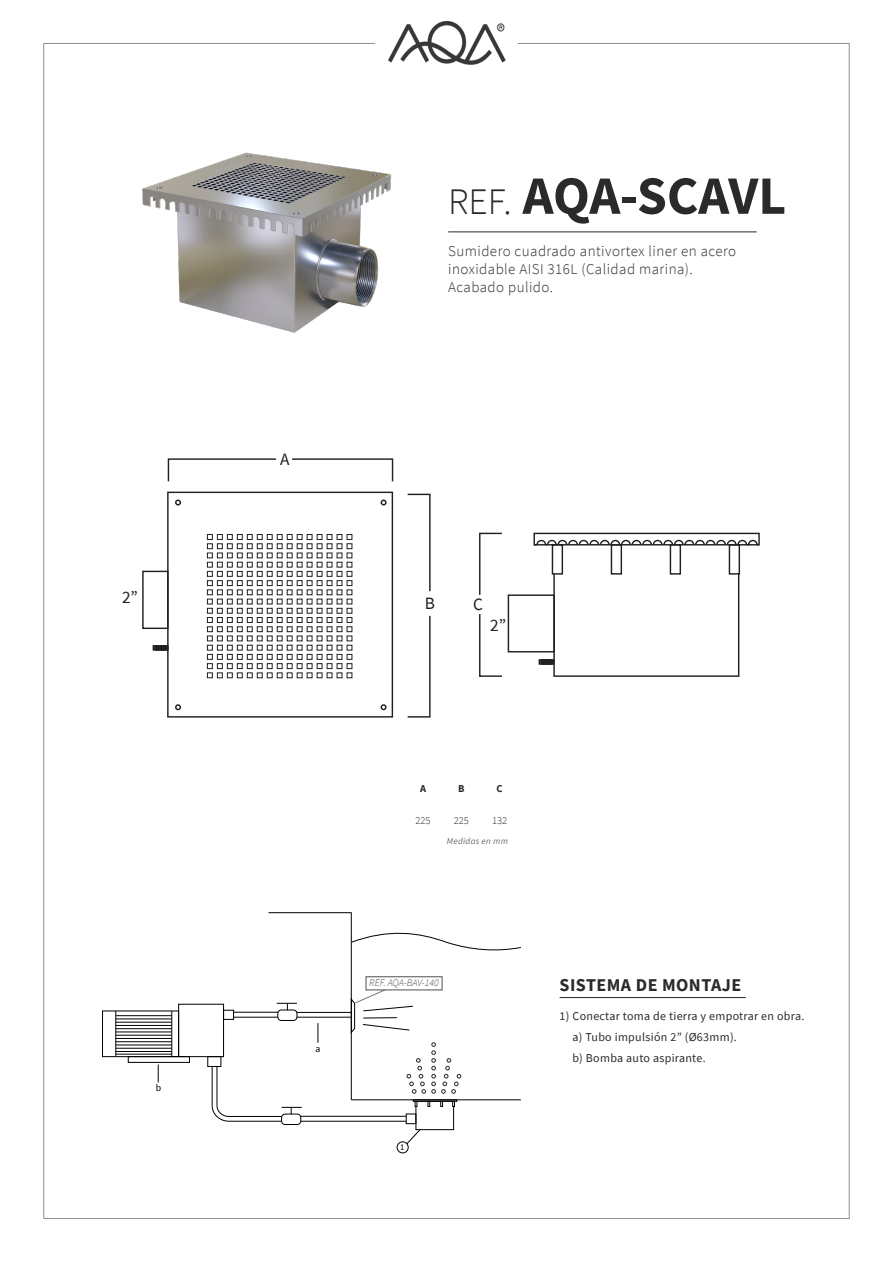
<style>
.page{position:relative;width:893px;height:1263px;background:#fff}
.page>*{position:absolute;margin:0;border:0;box-sizing:border-box;transform-origin:0 0}
.t1{font:700 54px "Source Sans Pro";letter-spacing:-.005em;color:#2b292a}
.t2{font:700 18px "Source Sans Pro";letter-spacing:.025em;color:#2b292a}
.t3{font:17.25px "Source Sans Pro";color:#231f20}
.t4{font:300 15px/18px "Source Sans Pro";letter-spacing:.03em;color:#2b292a}
.t5{font:12px/21px "Source Sans Pro";letter-spacing:.025em;color:#2b292a}
.t6{font:300 10.5px "Source Sans Pro";color:#2b292a}
.t7{font:700 10.5px "Source Sans Pro";color:#2b292a}
.t8{font:italic 300 10.2px "Source Sans Pro";color:#4e4f4f}
.t9{font:9.75px "Source Sans Pro";color:#000}
.t10{font:italic 9px "Source Sans Pro";letter-spacing:.03em;color:#6c6d70}
.t11{font:8.7px "Source Sans Pro";color:#000}
.s1{font-weight:300;font-size:37.5px}
</style>
<div class="page">
<img style="left:142px;top:152px;width:250px;height:181px">
<svg style="left:371px;top:20px;width:150px;height:45px"></svg>
<hr style="left:448px;top:232px;width:309px;height:1px;background:#2b292a">
<hr style="left:269px;top:912px;width:83px;height:1px;background:#000">
<hr style="left:351px;top:913px;width:1px;height:187px;background:#000">
<hr style="left:217px;top:1066px;width:1px;height:39px;background:#000">
<hr style="left:212px;top:1066px;width:1px;height:39px;background:#000">
<svg style="left:212px;top:1105px;width:17px;height:17px"></svg>
<hr style="left:229px;top:1116px;width:53px;height:1px;background:#000">
<hr style="left:229px;top:1121px;width:53px;height:1px;background:#000">
<div style="left:281px;top:1114px;width:20px;height:11px;border:1px solid #000;border-radius:4px"></div>
<svg style="left:282px;top:1107px;width:20px;height:7px"></svg>
<hr style="left:300px;top:1116px;width:106px;height:1px;background:#000">
<hr style="left:301px;top:1121px;width:105px;height:1px;background:#000">
<hr style="left:351px;top:1099px;width:170px;height:1px;background:#000">
<svg style="left:351px;top:928px;width:170px;height:24px"></svg>
<hr style="left:297px;top:1012px;width:54px;height:1px;background:#000">
<hr style="left:297px;top:1017px;width:54px;height:1px;background:#000">
<div style="left:278px;top:1010px;width:19px;height:11px;border:1px solid #000;border-radius:4px"></div>
<svg style="left:277px;top:1003px;width:20px;height:7px"></svg>
<hr style="left:234px;top:1012px;width:44px;height:1px;background:#000">
<hr style="left:234px;top:1017px;width:44px;height:1px;background:#000">
<div style="left:178px;top:1004px;width:46px;height:53px;border:1px solid #000"></div>
<div style="left:102px;top:1011px;width:77px;height:46px;border:1px solid #000"></div>
<hr style="left:116px;top:1011px;width:1px;height:46px;background:#000">
<hr style="left:171px;top:1011px;width:1px;height:46px;background:#000">
<hr style="left:116px;top:1015px;width:56px;height:1px;background:#000">
<hr style="left:116px;top:1022px;width:56px;height:1px;background:#000">
<hr style="left:116px;top:1025px;width:56px;height:1px;background:#000">
<hr style="left:116px;top:1028px;width:56px;height:1px;background:#000">
<hr style="left:116px;top:1032px;width:56px;height:1px;background:#000">
<hr style="left:116px;top:1035px;width:56px;height:1px;background:#000">
<hr style="left:116px;top:1038px;width:56px;height:1px;background:#000">
<hr style="left:116px;top:1041px;width:56px;height:1px;background:#000">
<hr style="left:116px;top:1045px;width:56px;height:1px;background:#000">
<hr style="left:116px;top:1048px;width:56px;height:1px;background:#000">
<hr style="left:116px;top:1019px;width:56px;height:1px;background:#000">
<hr style="left:116px;top:1051px;width:56px;height:1px;background:#000">
<hr style="left:116px;top:1054px;width:56px;height:1px;background:#000">
<div style="left:128px;top:1056px;width:62px;height:7px;border:1px solid #000"></div>
<div style="left:207px;top:1056px;width:14px;height:11px;border:1px solid #000"></div>
<div style="left:223px;top:1010px;width:11px;height:10px;border:1px solid #000"></div>
<svg style="left:158px;top:1064px;width:1px;height:18px"></svg>
<svg style="left:318px;top:1023px;width:1px;height:20px"></svg>
<div style="left:397px;top:1142px;width:11px;height:11px;border:1px solid #000;border-radius:50%"></div>
<svg style="left:406px;top:1129px;width:14px;height:15px"></svg>
<div style="left:416px;top:1101px;width:38px;height:29px;border:1px solid #000"></div>
<div style="left:406px;top:1114px;width:10px;height:10px;border:1px solid #000"></div>
<svg style="left:350px;top:989px;width:64px;height:45px"></svg>
<svg style="left:406px;top:1042px;width:55px;height:52px"></svg>
<div style="left:413px;top:1099px;width:44px;height:2px;border:1px solid #000"></div>
<svg style="left:415px;top:1101px;width:2px;height:6px"></svg>
<svg style="left:452px;top:1101px;width:3px;height:6px"></svg>
<svg style="left:440px;top:1101px;width:3px;height:6px"></svg>
<svg style="left:428px;top:1101px;width:2px;height:6px"></svg>
<hr style="left:560px;top:997px;width:186px;height:1px;background:#2b292a">
<div style="left:167px;top:492px;width:226px;height:226px;border:1px solid #231f20"></div>
<div style="left:142px;top:571px;width:27px;height:58px;border:1px solid #231f20"></div>
<svg style="left:175px;top:499px;width:6px;height:6px"></svg>
<svg style="left:381px;top:499px;width:6px;height:6px"></svg>
<svg style="left:381px;top:704px;width:6px;height:6px"></svg>
<svg style="left:175px;top:704px;width:6px;height:6px"></svg>
<div style="left:508px;top:594px;width:47px;height:58px;border:1px solid #231f20"></div>
<svg style="left:292px;top:458px;width:102px;height:24px"></svg>
<svg style="left:167px;top:458px;width:109px;height:24px"></svg>
<svg style="left:479px;top:532px;width:23px;height:63px"></svg>
<svg style="left:479px;top:614px;width:23px;height:63px"></svg>
<svg style="left:407px;top:615px;width:24px;height:103px"></svg>
<svg style="left:407px;top:493px;width:24px;height:99px"></svg>
<div style="left:153px;top:645px;width:16px;height:6px;border:1px solid #231f20"></div>
<svg style="left:154px;top:645px;width:13px;height:6px"></svg>
<svg style="left:533px;top:532px;width:227px;height:145px"></svg>
<svg style="left:207px;top:534px;width:145px;height:144px"></svg>
<div style="left:552px;top:545px;width:10px;height:29px;background:#fff"></div>
<div style="left:552px;top:544px;width:11px;height:31px;border:1px solid #231f20"></div>
<div style="left:611px;top:545px;width:10px;height:29px;background:#fff"></div>
<div style="left:611px;top:544px;width:11px;height:31px;border:1px solid #231f20"></div>
<div style="left:670px;top:545px;width:10px;height:29px;background:#fff"></div>
<div style="left:670px;top:544px;width:11px;height:31px;border:1px solid #231f20"></div>
<div style="left:729px;top:545px;width:10px;height:29px;background:#fff"></div>
<div style="left:729px;top:544px;width:11px;height:31px;border:1px solid #231f20"></div>
<p class="t3" style="left:122px;top:586px;width:17px">2”</p>
<p class="t9" style="left:156px;top:1081px;width:7px">b</p>
<h1 class="t1" style="left:448px;top:159px;width:340px"><span class="s1">REF.</span> AQA-SCAVL</h1>
<p class="t4" style="left:448px;top:242px;width:290px">Sumidero cuadrado antivortex liner en acero inoxidable AISI 316L (Calidad marina).<br>Acabado pulido.</p>
<p class="t3" style="left:280px;top:448px;width:11px">A</p>
<p class="t3" style="left:425px;top:592px;width:12px">B</p>
<p class="t3" style="left:473px;top:594px;width:11px">C</p>
<p class="t3" style="left:490px;top:614px;width:17px">2”</p>
<p class="t7" style="left:420px;top:781px;width:8px">A</p>
<p class="t7" style="left:458px;top:781px;width:8px">B</p>
<p class="t7" style="left:497px;top:781px;width:8px">C</p>
<p class="t6" style="left:416px;top:814px;width:17px">225</p>
<p class="t6" style="left:454px;top:814px;width:17px">225</p>
<p class="t6" style="left:492px;top:814px;width:17px">132</p>
<p class="t10" style="left:447px;top:835px;width:63px">Medidas en mm</p>
<p class="t9" style="left:316px;top:1043px;width:6px">a</p>
<p class="t8" style="left:369px;top:977px;width:71px">REF. AQA-BAV-140</p>
<p class="t2" style="left:560px;top:973px;width:183px">SISTEMA DE MONTAJE</p>
<p class="t5" style="left:572px;top:1005px;width:234px;text-indent:-13px">1) Conectar toma de tierra y empotrar en obra. a) Tubo impulsión 2” (Ø63mm).<br>b) Bomba auto aspirante.</p>
<p class="t11" style="left:400px;top:1141px;width:6px">1</p>
</div>
